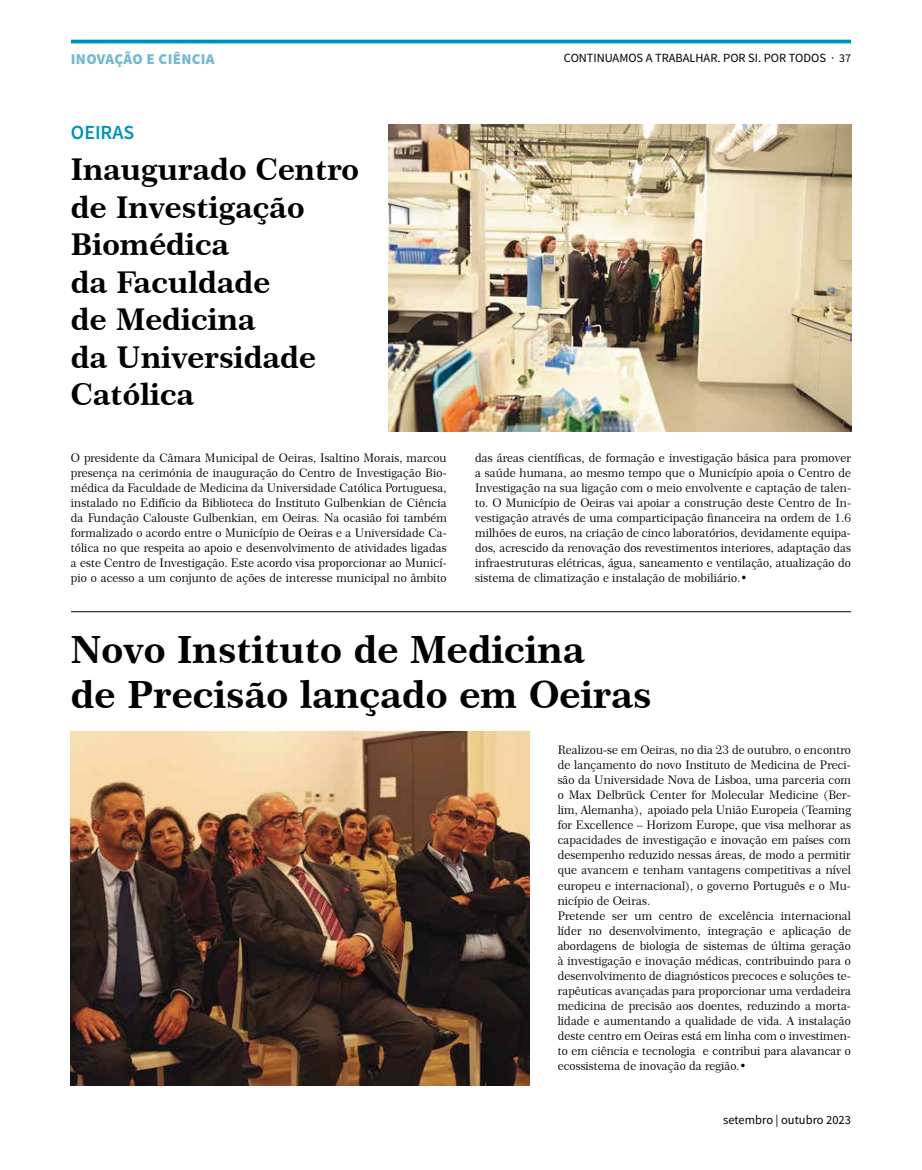
<style>
.page{position:relative;width:922px;height:1170px;background:#fff}
.page>*{position:absolute;margin:0;border:0;box-sizing:border-box;transform-origin:0 0}
.t1{font:37.5px/45px "Century 751 BT Bold B";color:#000}
.t2{font:30px/37.5px "Century 751 BT Bold B";color:#000}
.t3{font:600 20px "Source Sans Pro";color:#0093b6}
.t4{font:900 15px "Source Sans Pro";letter-spacing:.02em;color:#74b9d1}
.t5{font:12.5px "Source Sans Pro";color:#000}
.t6{font:11.88px/15px "Century 751 BT Roman B";color:#000;text-align:justify}
.s1{font-size:11.88px}
</style>
<div class="page">
<hr style="left:71px;top:40px;width:779px;height:3px;background:#0093b6">
<img style="left:71px;top:732px;width:458px;height:352px">
<hr style="left:71px;top:611px;width:779px;height:1px;background:#000">
<img style="left:388px;top:124px;width:462px;height:308px">
<p class="t4" style="left:71px;top:50px;width:145px">INOVAÇÃO E CIÊNCIA</p>
<h3 class="t3" style="left:71px;top:120px;width:65px">OEIRAS</h3>
<h2 class="t2" style="left:71px;top:150px;width:289px">Inaugurado Centro de Investigação<br>Biomédica<br>da Faculdade<br>de Medicina<br>da Universidade<br>Católica</h2>
<p class="t5" style="left:564px;top:50px;width:288px">CONTINUAMOS A TRABALHAR. POR SI. POR TODOS · <span class="s1">37</span></p>
<p class="t6" style="left:71px;top:450px;width:377px">O presidente da Câmara Municipal de Oeiras, Isaltino Morais, marcou presença na cerimónia de inauguração do Centro de Investigação Bio&shy;médica da Faculdade de Medicina da Universidade Católica Portuguesa, instalado no Edifício da Biblioteca do Instituto Gulbenkian de Ciência da Fundação Calouste Gulbenkian, em Oeiras. Na ocasião foi também formalizado o acordo entre o Município de Oeiras e a Universidade Ca&shy;tólica no que respeita ao apoio e desenvolvimento de atividades ligadas a este Centro de Investigação. Este acordo visa proporcionar ao Municí&shy;pio o acesso a um conjunto de ações de interesse municipal no âmbito</p>
<p class="t6" style="left:475px;top:450px;width:377px">das áreas científicas, de formação e investigação básica para promover a saúde humana, ao mesmo tempo que o Município apoia o Centro de Investigação na sua ligação com o meio envolvente e captação de talen&shy;to. O Município de Oeiras vai apoiar a construção deste Centro de In&shy;vestigação através de uma comparticipação financeira na ordem de 1.6 milhões de euros, na criação de cinco laboratórios, devidamente equipa&shy;dos, acrescido da renovação dos revestimentos interiores, adaptação das infraestruturas elétricas, água, saneamento e ventilação, atualização do sistema de climatização e instalação de mobiliário.•</p>
<h1 class="t1" style="left:71px;top:626px;width:582px">Novo Instituto de Medicina<br>de Precisão lançado em Oeiras</h1>
<p class="t6" style="left:557px;top:742px;width:295px;text-align:left">Realizou-se em Oeiras, no dia 23 de outubro, o encontro de lançamento do novo Instituto de Medicina de Preci&shy;são da Universidade Nova de Lisboa, uma parceria com o Max Delbrück Center for Molecular Medicine (Ber&shy;lim, Alemanha), apoiado pela União Europeia (Teaming for Excellence – Horizom Europe, que visa melhorar as capacidades de investigação e inovação em países com desempenho reduzido nessas áreas, de modo a permitir que avancem e tenham vantagens competitivas a nível europeu e internacional), o governo Português e o Mu&shy;nicípio de Oeiras.<br>Pretende ser um centro de excelência internacional líder no desenvolvimento, integração e aplicação de abordagens de biologia de sistemas de última geração à investigação e inovação médicas, contribuindo para o desenvolvimento de diagnósticos precoces e soluções te&shy;rapêuticas avançadas para proporcionar uma verdadeira medicina de precisão aos doentes, reduzindo a morta&shy;lidade e aumentando a qualidade de vida. A instalação deste centro em Oeiras está em linha com o investimen&shy;to em ciência e tecnologia e contribui para alavancar o ecossistema de inovação da região.•</p>
<p class="t5" style="left:723px;top:1112px;width:129px">setembro | outubro 2023</p>
</div>
